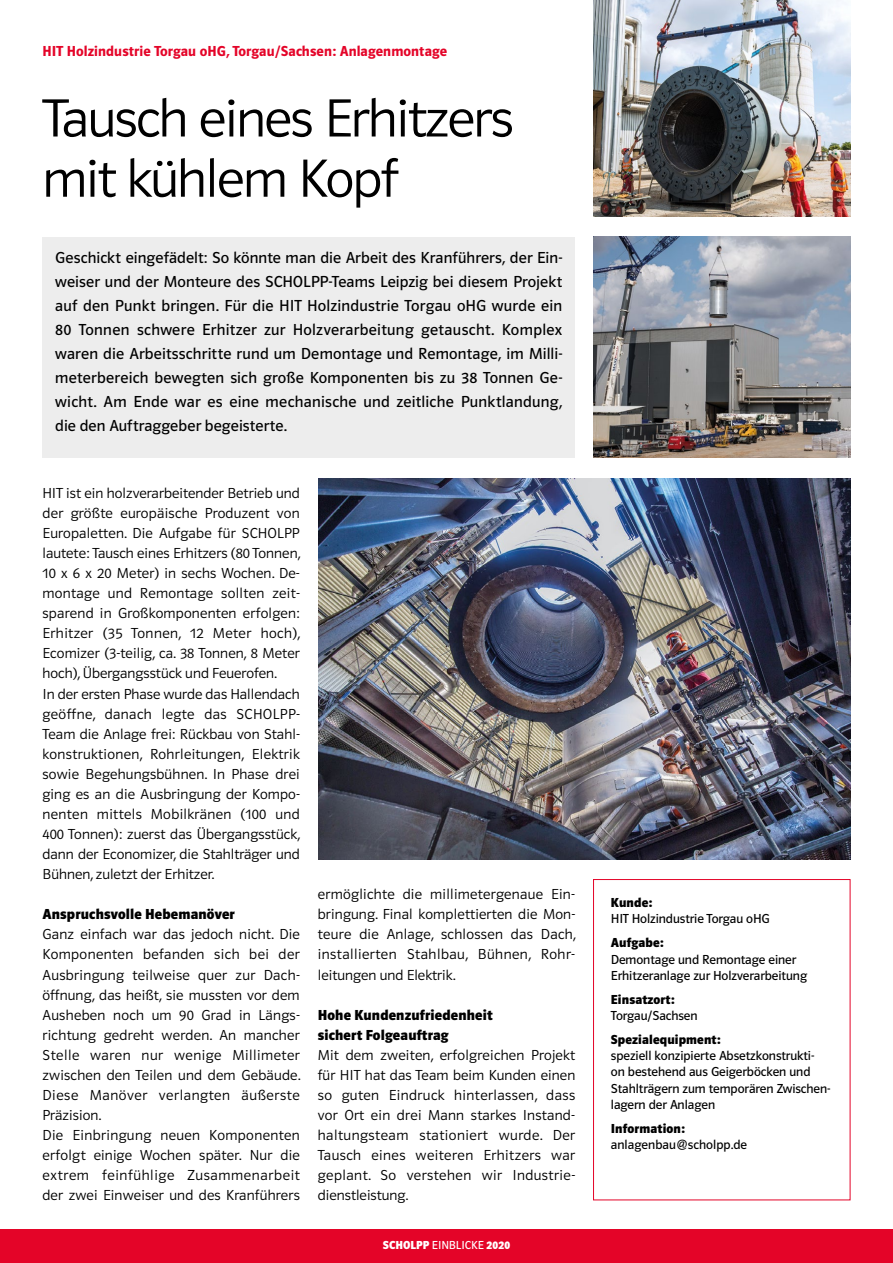
<style>
.page{position:relative;width:893px;height:1263px;background:#fff}
.page>*{position:absolute;margin:0;border:0;box-sizing:border-box;transform-origin:0 0}
.t1{font:55.5px/60.2px "Polo 22 K Leicht";letter-spacing:-.025em;color:#000}
.t2{font:16.5px/24px "Polo 22 K Buch";letter-spacing:.01em;color:#000;text-align:justify}
.t3{font:15px/20.1px "Polo 22 K Leicht";letter-spacing:.015em;color:#000}
.t4{font:700 15px/20.1px "Polo 22 K";letter-spacing:.01em;color:#000}
.t5{font:15px "Polo 22 K Hfett";letter-spacing:.005em;color:#e40428}
.t6{font:13.5px/16.2px "Polo 22 K Buch";letter-spacing:-.005em;color:#000}
.t7{font:700 13.5px "Polo 22 K";letter-spacing:.01em;color:#000}
.t8{font:700 12px "Polo 22 K";letter-spacing:.01em;color:#fff}
.s1{font-family:"Polo 22 K Buch";font-weight:400}
</style>
<div class="page">
<div style="left:0;top:1229px;width:893px;height:34px;background:#e40428"></div>
<img style="left:593px;top:0;width:257px;height:217px">
<img style="left:593px;top:237px;width:257px;height:221px">
<img style="left:318px;top:479px;width:532px;height:380px">
<div style="left:43px;top:237px;width:532px;height:221px;background:#ededed"></div>
<div style="left:593px;top:879px;width:257px;height:321px;border:1px solid #e40428"></div>
<p class="t5" style="left:43px;top:43px;width:406px">HIT Holzindustrie Torgau oHG, Torgau/Sachsen: Anlagenmontage</p>
<h1 class="t1" style="left:43px;top:89px;width:473px">Tausch eines Erhitzers mit kühlem Kopf</h1>
<p class="t2" style="left:55px;top:245px;width:509px">Geschickt eingefädelt: So könnte man die Arbeit des Kranführers, der Ein&shy;weiser und der Monteure des SCHOLPP-Teams Leipzig bei diesem Projekt auf den Punkt bringen. Für die HIT Holzindustrie Torgau oHG wurde ein 80 Tonnen schwere Erhitzer zur Holzverarbeitung getauscht. Komplex waren die Arbeitsschritte rund um Demontage und Remontage, im Milli&shy;meterbereich bewegten sich große Komponenten bis zu 38 Tonnen Ge&shy;wicht. Am Ende war es eine mechanische und zeitliche Punktlandung, die den Auftraggeber begeisterte.</p>
<p class="t3" style="left:43px;top:483px;width:260px">HIT ist ein holzverarbeitender Betrieb und der größte europäische Produzent von Europaletten. Die Aufgabe für SCHOLPP lautete: Tausch eines Erhitzers (80 Tonnen, 10 x 6 x 20 Meter) in sechs Wochen. De&shy;montage und Remontage sollten zeit&shy;sparend in Großkomponenten erfolgen:<br>Erhitzer (35 Tonnen, 12 Meter hoch), Ecomizer (3-teilig, ca. 38 Tonnen, 8 Meter hoch), Übergangsstück und Feuerofen.<br>In der ersten Phase wurde das Hallendach geöffne, danach legte das SCHOLPP-Team die Anlage frei: Rückbau von Stahl&shy;konstruktionen, Rohrleitungen, Elektrik sowie Begehungsbühnen. In Phase drei ging es an die Ausbringung der Kompo&shy;nenten mittels Mobilkränen (100 und 400 Tonnen): zuerst das Übergangsstück, dann der Economizer, die Stahlträger und Bühnen, zuletzt der Erhitzer.</p>
<p class="t4" style="left:43px;top:904px;width:194px">Anspruchsvolle Hebemanöver</p>
<p class="t3" style="left:43px;top:924px;width:260px">Ganz einfach war das jedoch nicht. Die Komponenten befanden sich bei der Ausbringung teilweise quer zur Dach&shy;öffnung, das heißt, sie mussten vor dem Ausheben noch um 90 Grad in Längs&shy;richtung gedreht werden. An mancher Stelle waren nur wenige Millimeter zwischen den Teilen und dem Gebäude.<br>Diese Manöver verlangten äußerste Präzision.<br>Die Einbringung neuen Komponenten erfolgt einige Wochen später. Nur die extrem feinfühlige Zusammenarbeit der zwei Einweiser und des Kranführers</p>
<p class="t3" style="left:318px;top:884px;width:260px;text-align:justify">ermöglichte die millimetergenaue Ein&shy;bringung. Final komplettierten die Mon&shy;teure die Anlage, schlossen das Dach, installierten Stahlbau, Bühnen, Rohr&shy;leitungen und Elektrik.</p>
<p class="t4" style="left:318px;top:1005px;width:176px">Hohe Kundenzufriedenheit sichert Folgeauftrag</p>
<p class="t3" style="left:318px;top:1045px;width:259px;text-align:justify">Mit dem zweiten, erfolgreichen Projekt für HIT hat das Team beim Kunden einen so guten Eindruck hinterlassen, dass vor Ort ein drei Mann starkes Instand&shy;haltungsteam stationiert wurde. Der Tausch eines weiteren Erhitzers war geplant. So verstehen wir Industrie&shy;dienstleistung.</p>
<p class="t8" style="left:383px;top:1238px;width:129px">SCHOLPP <span class="s1">EINBLICKE</span> 2020</p>
<p class="t7" style="left:611px;top:895px;width:43px">Kunde:</p>
<p class="t6" style="left:611px;top:911px;width:160px">HIT Holzindustrie Torgau oHG</p>
<p class="t7" style="left:611px;top:935px;width:54px">Aufgabe:</p>
<p class="t6" style="left:611px;top:951px;width:198px">Demontage und Remontage einer<br>Erhitzeranlage zur Holzverarbeitung</p>
<p class="t7" style="left:611px;top:992px;width:65px">Einsatzort:</p>
<p class="t6" style="left:611px;top:1007px;width:88px">Torgau/Sachsen</p>
<p class="t7" style="left:611px;top:1032px;width:111px">Spezialequipment:</p>
<p class="t6" style="left:611px;top:1048px;width:221px">speziell konzipierte Absetzkonstrukti&shy;on bestehend aus Geigerböcken und Stahlträgern zum temporären Zwischen&shy;lagern der Anlagen</p>
<p class="t7" style="left:611px;top:1121px;width:76px">Information:</p>
<p class="t6" style="left:611px;top:1136px;width:138px">anlagenbau@scholpp.de</p>
</div>
